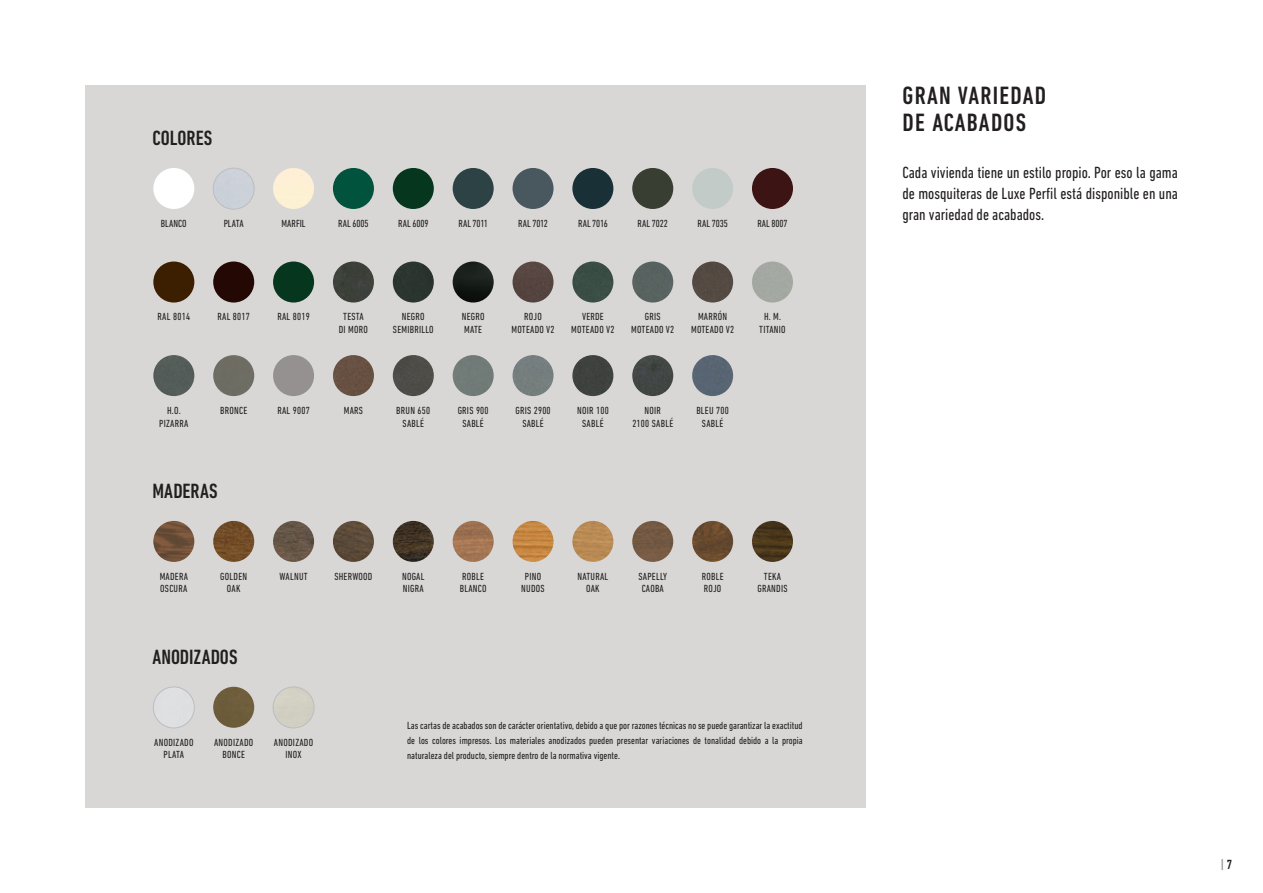
<style>
.page{position:relative;width:1263px;height:893px;background:#fff}
.page>*{position:absolute;margin:0;border:0;box-sizing:border-box;transform-origin:0 0}
.t1{font:500 condensed 25.5px/27px "DIN Next LT Pro";letter-spacing:.05em;color:#231f20}
.TITULARES_ELEMENTOS{font:500 condensed 21px "DIN Next LT Pro";letter-spacing:.005em;color:#231f20}
.CUERPOS_DE_TEXTO{font:condensed 16.5px/21px "DIN Next LT Pro";color:#231f20;text-align:justify}
.t2{font:500 condensed 13.5px "DIN Next LT Pro";color:#878c92}
.DATOS_ELEMENTOS{font:condensed 10.5px/12.6px "DIN Next LT Pro";letter-spacing:.025em;color:#231f20;text-align:center}
.CUERPOS_DE_TEXTO-2{font:condensed 10.5px/15px "DIN Next LT Pro";color:#231f20;text-align:justify}
.s1{color:#231f20}
</style>
<div class="page">
<div style="left:85px;top:85px;width:781px;height:723px;background:#d9d7d6"></div>
<img style="left:153px;top:168px;width:41px;height:41px;border-radius:21px">
<img style="left:213px;top:168px;width:41px;height:41px;border-radius:21px">
<div style="left:213px;top:168px;width:41px;height:41px;border:1px solid #bcbdc0;border-radius:50%"></div>
<img style="left:273px;top:168px;width:41px;height:41px;border-radius:21px">
<div style="left:333px;top:168px;width:41px;height:41px;background:#01533d;border-radius:50%"></div>
<div style="left:393px;top:168px;width:41px;height:41px;background:#06371e;border-radius:50%"></div>
<div style="left:453px;top:168px;width:41px;height:41px;background:#2d4245;border-radius:50%"></div>
<div style="left:512px;top:168px;width:41px;height:41px;background:#49585f;border-radius:50%"></div>
<div style="left:572px;top:168px;width:41px;height:41px;background:#183036;border-radius:50%"></div>
<div style="left:632px;top:168px;width:41px;height:41px;background:#393e32;border-radius:50%"></div>
<div style="left:692px;top:168px;width:41px;height:41px;background:#c2cbc8;border-radius:50%"></div>
<div style="left:752px;top:168px;width:41px;height:41px;background:#3c1413;border-radius:50%"></div>
<div style="left:153px;top:261px;width:41px;height:42px;background:#3b1f00;border-radius:50%"></div>
<div style="left:213px;top:261px;width:41px;height:42px;background:#230804;border-radius:50%"></div>
<div style="left:273px;top:261px;width:41px;height:42px;background:#06371e;border-radius:50%"></div>
<img style="left:333px;top:261px;width:41px;height:42px;border-radius:21px">
<img style="left:393px;top:261px;width:41px;height:42px;border-radius:21px">
<img style="left:453px;top:261px;width:41px;height:42px;border-radius:21px">
<img style="left:512px;top:261px;width:41px;height:42px;border-radius:21px">
<img style="left:572px;top:261px;width:41px;height:42px;border-radius:21px">
<img style="left:632px;top:261px;width:41px;height:42px;border-radius:21px">
<img style="left:692px;top:261px;width:41px;height:42px;border-radius:21px">
<img style="left:752px;top:261px;width:41px;height:42px;border-radius:21px">
<img style="left:153px;top:355px;width:41px;height:41px;border-radius:21px">
<img style="left:213px;top:355px;width:41px;height:41px;border-radius:21px">
<div style="left:273px;top:355px;width:41px;height:41px;background:#959191;border-radius:50%"></div>
<img style="left:333px;top:355px;width:41px;height:41px;border-radius:21px">
<img style="left:393px;top:355px;width:41px;height:41px;border-radius:21px">
<img style="left:453px;top:355px;width:41px;height:41px;border-radius:21px">
<img style="left:512px;top:355px;width:41px;height:41px;border-radius:21px">
<img style="left:572px;top:355px;width:41px;height:41px;border-radius:21px">
<img style="left:632px;top:355px;width:41px;height:41px;border-radius:21px">
<img style="left:692px;top:355px;width:41px;height:41px;border-radius:21px">
<img style="left:153px;top:521px;width:41px;height:41px;border-radius:21px">
<img style="left:213px;top:521px;width:41px;height:41px;border-radius:21px">
<img style="left:273px;top:521px;width:41px;height:41px;border-radius:21px">
<img style="left:333px;top:521px;width:41px;height:41px;border-radius:21px">
<img style="left:393px;top:521px;width:41px;height:41px;border-radius:21px">
<img style="left:453px;top:521px;width:41px;height:41px;border-radius:21px">
<img style="left:512px;top:521px;width:41px;height:41px;border-radius:21px">
<img style="left:572px;top:521px;width:41px;height:41px;border-radius:21px">
<img style="left:632px;top:521px;width:41px;height:41px;border-radius:21px">
<img style="left:692px;top:521px;width:41px;height:41px;border-radius:21px">
<img style="left:752px;top:521px;width:41px;height:41px;border-radius:21px">
<img style="left:153px;top:687px;width:41px;height:41px;border-radius:21px">
<div style="left:153px;top:687px;width:42px;height:41px;border:1px solid #bcbdc0;border-radius:50%"></div>
<img style="left:213px;top:687px;width:41px;height:41px;border-radius:21px">
<div style="left:273px;top:687px;width:41px;height:41px;border:1px solid #bcbdc0;border-radius:50%"></div>
<p class="TITULARES_ELEMENTOS" style="left:152px;top:126px;width:61px">COLORES</p>
<p class="CUERPOS_DE_TEXTO-2" style="left:161px;top:216px;width:27px">BLANCO</p>
<p class="CUERPOS_DE_TEXTO-2" style="left:224px;top:216px;width:22px">PLATA</p>
<p class="CUERPOS_DE_TEXTO-2" style="left:281px;top:216px;width:26px">MARFIL</p>
<p class="CUERPOS_DE_TEXTO-2" style="left:338px;top:216px;width:32px">RAL 6005</p>
<p class="CUERPOS_DE_TEXTO-2" style="left:398px;top:216px;width:32px">RAL 6009</p>
<p class="CUERPOS_DE_TEXTO-2" style="left:458px;top:216px;width:31px">RAL 7011</p>
<p class="CUERPOS_DE_TEXTO-2" style="left:518px;top:216px;width:31px">RAL 7012</p>
<p class="CUERPOS_DE_TEXTO-2" style="left:578px;top:216px;width:31px">RAL 7016</p>
<p class="CUERPOS_DE_TEXTO-2" style="left:638px;top:216px;width:32px">RAL 7022</p>
<p class="CUERPOS_DE_TEXTO-2" style="left:697px;top:216px;width:32px">RAL 7035</p>
<p class="CUERPOS_DE_TEXTO-2" style="left:757px;top:216px;width:32px">RAL 8007</p>
<p class="DATOS_ELEMENTOS" style="left:158px;top:310px;width:34px">RAL 8014</p>
<p class="DATOS_ELEMENTOS" style="left:217px;top:310px;width:34px">RAL 8017</p>
<p class="DATOS_ELEMENTOS" style="left:277px;top:310px;width:34px">RAL 8019</p>
<p class="DATOS_ELEMENTOS" style="left:343px;top:310px;width:22px">TESTA</p>
<p class="DATOS_ELEMENTOS" style="left:339px;top:323px;width:31px">DI MORO</p>
<p class="DATOS_ELEMENTOS" style="left:393px;top:310px;width:42px">NEGRO<br>SEMIBRILLO</p>
<p class="DATOS_ELEMENTOS" style="left:462px;top:310px;width:24px">NEGRO</p>
<p class="DATOS_ELEMENTOS" style="left:464px;top:323px;width:19px">MATE</p>
<p class="DATOS_ELEMENTOS" style="left:524px;top:310px;width:19px">ROJO</p>
<p class="DATOS_ELEMENTOS" style="left:511px;top:323px;width:45px">MOTEADO V2</p>
<p class="DATOS_ELEMENTOS" style="left:582px;top:310px;width:23px">VERDE</p>
<p class="DATOS_ELEMENTOS" style="left:571px;top:323px;width:45px">MOTEADO V2</p>
<p class="DATOS_ELEMENTOS" style="left:645px;top:310px;width:17px">GRIS</p>
<p class="DATOS_ELEMENTOS" style="left:631px;top:323px;width:45px">MOTEADO V2</p>
<p class="DATOS_ELEMENTOS" style="left:691px;top:310px;width:45px">MARRÓN<br>MOTEADO V2</p>
<p class="DATOS_ELEMENTOS" style="left:764px;top:310px;width:19px">H. M.</p>
<p class="DATOS_ELEMENTOS" style="left:759px;top:323px;width:28px">TITANIO</p>
<p class="DATOS_ELEMENTOS" style="left:167px;top:404px;width:15px">H.O.</p>
<p class="DATOS_ELEMENTOS" style="left:159px;top:417px;width:31px">PIZARRA</p>
<p class="DATOS_ELEMENTOS" style="left:220px;top:404px;width:29px">BRONCE</p>
<p class="DATOS_ELEMENTOS" style="left:277px;top:404px;width:34px">RAL 9007</p>
<p class="DATOS_ELEMENTOS" style="left:344px;top:404px;width:21px">MARS</p>
<p class="DATOS_ELEMENTOS" style="left:396px;top:404px;width:36px">BRUN 650</p>
<p class="DATOS_ELEMENTOS" style="left:403px;top:417px;width:23px">SABLÉ</p>
<p class="TITULARES_ELEMENTOS" style="left:152px;top:479px;width:67px">MADERAS</p>
<p class="DATOS_ELEMENTOS" style="left:458px;top:404px;width:33px">GRIS 900</p>
<p class="DATOS_ELEMENTOS" style="left:462px;top:417px;width:23px">SABLÉ</p>
<p class="DATOS_ELEMENTOS" style="left:515px;top:404px;width:37px">GRIS 2900</p>
<p class="DATOS_ELEMENTOS" style="left:522px;top:417px;width:23px">SABLÉ</p>
<p class="DATOS_ELEMENTOS" style="left:577px;top:404px;width:33px">NOIR 100</p>
<p class="DATOS_ELEMENTOS" style="left:582px;top:417px;width:23px">SABLÉ</p>
<p class="DATOS_ELEMENTOS" style="left:632px;top:404px;width:42px">NOIR<br>2100 SABLÉ</p>
<p class="DATOS_ELEMENTOS" style="left:696px;top:404px;width:34px">BLEU 700<br>SABLÉ</p>
<p class="DATOS_ELEMENTOS" style="left:160px;top:570px;width:30px">MADERA</p>
<p class="DATOS_ELEMENTOS" style="left:160px;top:582px;width:29px">OSCURA</p>
<p class="DATOS_ELEMENTOS" style="left:220px;top:570px;width:28px">GOLDEN</p>
<p class="DATOS_ELEMENTOS" style="left:227px;top:582px;width:15px">OAK</p>
<p class="TITULARES_ELEMENTOS" style="left:152px;top:645px;width:87px">ANODIZADOS</p>
<p class="DATOS_ELEMENTOS" style="left:279px;top:570px;width:30px">WALNUT</p>
<p class="DATOS_ELEMENTOS" style="left:334px;top:570px;width:40px">SHERWOOD</p>
<p class="DATOS_ELEMENTOS" style="left:402px;top:570px;width:24px">NOGAL</p>
<p class="DATOS_ELEMENTOS" style="left:403px;top:582px;width:22px">NIGRA</p>
<p class="DATOS_ELEMENTOS" style="left:462px;top:570px;width:23px">ROBLE</p>
<p class="DATOS_ELEMENTOS" style="left:460px;top:582px;width:28px">BLANCO</p>
<p class="DATOS_ELEMENTOS" style="left:525px;top:570px;width:18px">PINO</p>
<p class="DATOS_ELEMENTOS" style="left:521px;top:582px;width:25px">NUDOS</p>
<p class="DATOS_ELEMENTOS" style="left:577px;top:570px;width:32px">NATURAL</p>
<p class="DATOS_ELEMENTOS" style="left:586px;top:582px;width:15px">OAK</p>
<p class="DATOS_ELEMENTOS" style="left:638px;top:570px;width:30px">SAPELLY</p>
<p class="DATOS_ELEMENTOS" style="left:642px;top:582px;width:24px">CAOBA</p>
<p class="DATOS_ELEMENTOS" style="left:702px;top:570px;width:23px">ROBLE</p>
<p class="DATOS_ELEMENTOS" style="left:704px;top:582px;width:19px">ROJO</p>
<p class="DATOS_ELEMENTOS" style="left:764px;top:570px;width:19px">TEKA</p>
<p class="DATOS_ELEMENTOS" style="left:757px;top:582px;width:32px">GRANDIS</p>
<p class="DATOS_ELEMENTOS" style="left:154px;top:736px;width:41px">ANODIZADO<br>PLATA</p>
<p class="DATOS_ELEMENTOS" style="left:214px;top:736px;width:41px">ANODIZADO<br>BONCE</p>
<p class="DATOS_ELEMENTOS" style="left:274px;top:736px;width:41px">ANODIZADO<br>INOX</p>
<p class="CUERPOS_DE_TEXTO-2" style="left:407px;top:718px;width:397px">Las cartas de acabados son de carácter orientativo, debido a que por razones técnicas no se puede garantizar la exactitud de los colores impresos. Los materiales anodizados pueden presentar variaciones de tonalidad debido a la propia naturaleza del producto, siempre dentro de la normativa vigente.</p>
<p class="t1" style="left:902px;top:82px;width:145px">GRAN VARIEDAD<br>DE ACABADOS</p>
<p class="CUERPOS_DE_TEXTO" style="left:902px;top:161px;width:277px">Cada vivienda tiene un estilo propio. Por eso la gama de mosquiteras de Luxe Perfil está disponible en una gran variedad de acabados.</p>
<p class="t2" style="left:1220px;top:857px;width:13px">|<span class="s1">7</span></p>
</div>
